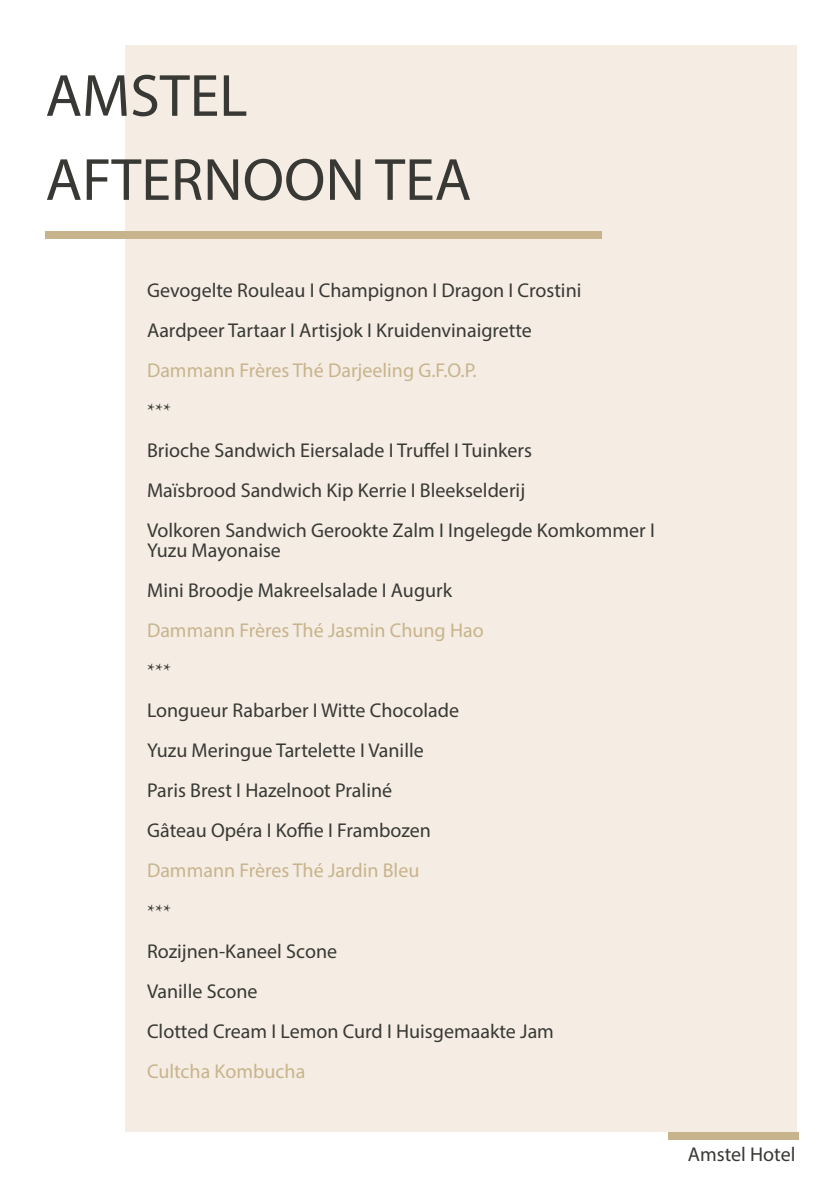
<style>
.page{position:relative;width:840px;height:1191px;background:#fff}
.page>*{position:absolute;margin:0;border:0;box-sizing:border-box;transform-origin:0 0}
.t1{font:60px/84px "Myriad Pro";color:#383935}
.t2{font:20px/40px "Myriad Pro";color:#383935}
.t3{font:20px "Myriad Pro";color:#c8b48c}
.t4{font:20px "Minion Pro";color:#383935}
</style>
<div class="page">
<div style="left:126px;top:45px;width:670px;height:1087px;background:#f5ede4"></div>
<div style="left:45px;top:231px;width:556px;height:8px;background:#c8b48c"></div>
<div style="left:667px;top:1132px;width:130px;height:8px;background:#c8b48c"></div>
<h1 class="t1" style="left:45px;top:59px;width:427px">AMSTEL<br>AFTERNOON TEA</h1>
<p class="t2" style="left:147px;top:272px;width:435px">Gevogelte Rouleau I Champignon I Dragon I Crostini<br>Aardpeer Tartaar I Artisjok I Kruidenvinaigrette</p>
<p class="t3" style="left:147px;top:363px;width:331px">Dammann Frères Thé Darjeeling G.F.O.P.</p>
<p class="t4" style="left:147px;top:399px;width:26px">***</p>
<p class="t2" style="left:147px;top:432px;width:509px">Brioche Sandwich Eiersalade I Truffel I Tuinkers<br>Maïsbrood Sandwich Kip Kerrie I Bleekselderij<br>Volkoren Sandwich Gerookte Zalm I Ingelegde Komkommer I</p>
<p class="t2" style="left:147px;top:532px;width:306px">Yuzu Mayonaise<br>Mini Broodje Makreelsalade I Augurk</p>
<p class="t3" style="left:147px;top:623px;width:338px">Dammann Frères Thé Jasmin Chung Hao</p>
<p class="t4" style="left:147px;top:659px;width:26px">***</p>
<p class="t2" style="left:147px;top:692px;width:313px">Longueur Rabarber I Witte Chocolade Yuzu Meringue Tartelette I Vanille Paris Brest I Hazelnoot Praliné<br>Gâteau Opéra I Koffie I Frambozen</p>
<p class="t3" style="left:147px;top:863px;width:274px">Dammann Frères Thé Jardin Bleu</p>
<p class="t4" style="left:147px;top:899px;width:26px">***</p>
<p class="t2" style="left:147px;top:932px;width:408px">Rozijnen-Kaneel Scone<br>Vanille Scone<br>Clotted Cream I Lemon Curd I Huisgemaakte Jam</p>
<p class="t3" style="left:147px;top:1063px;width:160px">Cultcha Kombucha</p>
<p class="t2" style="left:687px;top:1136px;width:109px">Amstel Hotel</p>
</div>
